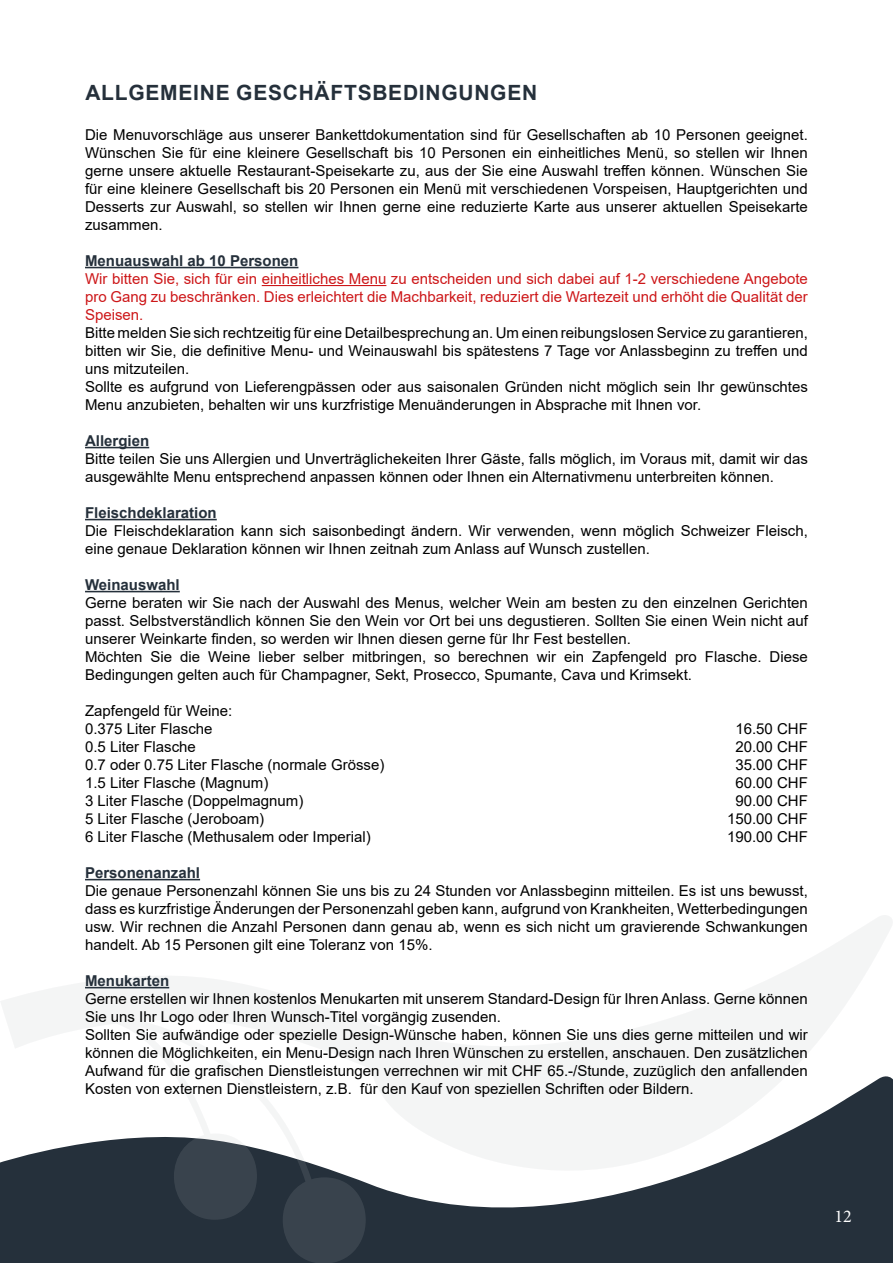
<style>
.page{position:relative;width:893px;height:1263px;background:#fff}
.page>*{position:absolute;margin:0;border:0;box-sizing:border-box;transform-origin:0 0}
.t1{font:700 21px "Arial";letter-spacing:.035em;color:#25303b}
.t2{font:18px "Minion Pro";color:#fff}
.t3{font:15px/18px "Arial";color:#000}
.t4{font:15px/18px "Arial";color:#cd1719;text-align:justify}
.t5{font:700 15px "Arial";color:#25303b}
</style>
<div class="page">
<svg style="left:0;top:915px;width:893px;height:348px"></svg>
<div style="left:797px;top:1163px;width:84px;height:91px;background:#25303b"></div>
<hr style="left:85px;top:267px;width:213px;height:1px;background:#25303b">
<hr style="left:262px;top:285px;width:124px;height:1px;background:#cd1719">
<hr style="left:85px;top:447px;width:64px;height:1px;background:#25303b">
<hr style="left:85px;top:519px;width:132px;height:1px;background:#25303b">
<hr style="left:85px;top:591px;width:95px;height:1px;background:#25303b">
<hr style="left:85px;top:879px;width:115px;height:1px;background:#25303b">
<hr style="left:85px;top:987px;width:84px;height:1px;background:#25303b">
<h1 class="t1" style="left:85px;top:78px;width:453px">ALLGEMEINE GESCHÄFTSBEDINGUNGEN</h1>
<p class="t3" style="left:85px;top:126px;width:724px;text-align:justify">Die Menuvorschläge aus unserer Bankettdokumentation sind für Gesellschaften ab 10 Personen geeignet.<br>Wünschen Sie für eine kleinere Gesellschaft bis 10 Personen ein einheitliches Menü, so stellen wir Ihnen gerne unsere aktuelle Restaurant-Speisekarte zu, aus der Sie eine Auswahl treffen können. Wünschen Sie für eine kleinere Gesellschaft bis 20 Personen ein Menü mit verschiedenen Vorspeisen, Hauptgerichten und Desserts zur Auswahl, so stellen wir Ihnen gerne eine reduzierte Karte aus unserer aktuellen Speisekarte zusammen.</p>
<p class="t5" style="left:85px;top:250px;width:215px">Menuauswahl ab 10 Personen</p>
<p class="t4" style="left:85px;top:270px;width:724px">Wir bitten Sie, sich für ein einheitliches Menu zu entscheiden und sich dabei auf 1-2 verschiedene Angebote pro Gang zu beschränken. Dies erleichtert die Machbarkeit, reduziert die Wartezeit und erhöht die Qualität der Speisen.</p>
<p class="t3" style="left:85px;top:324px;width:724px">Bitte melden Sie sich rechtzeitig für eine Detailbesprechung an. Um einen reibungslosen Service zu garantieren, bitten wir Sie, die definitive Menu- und Weinauswahl bis spätestens 7 Tage vor Anlassbeginn zu treffen und uns mitzuteilen.<br>Sollte es aufgrund von Lieferengpässen oder aus saisonalen Gründen nicht möglich sein Ihr gewünschtes Menu anzubieten, behalten wir uns kurzfristige Menuänderungen in Absprache mit Ihnen vor.</p>
<p class="t5" style="left:85px;top:430px;width:66px">Allergien</p>
<p class="t3" style="left:85px;top:450px;width:724px">Bitte teilen Sie uns Allergien und Unverträglichekeiten Ihrer Gäste, falls möglich, im Voraus mit, damit wir das ausgewählte Menu entsprechend anpassen können oder Ihnen ein Alternativmenu unterbreiten können.</p>
<p class="t5" style="left:85px;top:502px;width:133px">Fleischdeklaration</p>
<p class="t3" style="left:85px;top:522px;width:724px">Die Fleischdeklaration kann sich saisonbedingt ändern. Wir verwenden, wenn möglich Schweizer Fleisch, eine genaue Deklaration können wir Ihnen zeitnah zum Anlass auf Wunsch zustellen.</p>
<p class="t5" style="left:85px;top:574px;width:96px">Weinauswahl</p>
<p class="t3" style="left:85px;top:594px;width:724px">Gerne beraten wir Sie nach der Auswahl des Menus, welcher Wein am besten zu den einzelnen Gerichten passt. Selbstverständlich können Sie den Wein vor Ort bei uns degustieren. Sollten Sie einen Wein nicht auf unserer Weinkarte finden, so werden wir Ihnen diesen gerne für Ihr Fest bestellen.<br>Möchten Sie die Weine lieber selber mitbringen, so berechnen wir ein Zapfengeld pro Flasche. Diese Bedingungen gelten auch für Champagner, Sekt, Prosecco, Spumante, Cava und Krimsekt.</p>
<p class="t3" style="left:85px;top:702px;width:149px">Zapfengeld für Weine:<br>0.375 Liter Flasche</p>
<p class="t3" style="left:735px;top:720px;width:74px">16.50 CHF</p>
<p class="t3" style="left:85px;top:738px;width:112px">0.5 Liter Flasche</p>
<p class="t3" style="left:735px;top:738px;width:74px">20.00 CHF</p>
<p class="t3" style="left:85px;top:756px;width:301px">0.7 oder 0.75 Liter Flasche (normale Grösse)</p>
<p class="t3" style="left:735px;top:756px;width:74px">35.00 CHF</p>
<p class="t3" style="left:85px;top:774px;width:185px">1.5 Liter Flasche (Magnum)</p>
<p class="t3" style="left:735px;top:774px;width:74px">60.00 CHF</p>
<p class="t3" style="left:85px;top:792px;width:220px">3 Liter Flasche (Doppelmagnum)</p>
<p class="t3" style="left:735px;top:792px;width:74px">90.00 CHF</p>
<p class="t3" style="left:85px;top:810px;width:181px">5 Liter Flasche (Jeroboam)</p>
<p class="t3" style="left:727px;top:810px;width:82px">150.00 CHF</p>
<p class="t3" style="left:85px;top:828px;width:287px">6 Liter Flasche (Methusalem oder Imperial)</p>
<p class="t3" style="left:727px;top:828px;width:82px">190.00 CHF</p>
<p class="t5" style="left:85px;top:862px;width:117px">Personenanzahl</p>
<p class="t3" style="left:85px;top:882px;width:724px;text-align:justify">Die genaue Personenzahl können Sie uns bis zu 24 Stunden vor Anlassbeginn mitteilen. Es ist uns bewusst, dass es kurzfristige Änderungen der Personenzahl geben kann, aufgrund von Krankheiten, Wetterbedingungen usw. Wir rechnen die Anzahl Personen dann genau ab, wenn es sich nicht um gravierende Schwankungen handelt. Ab 15 Personen gilt eine Toleranz von 15%.</p>
<p class="t5" style="left:85px;top:970px;width:86px">Menukarten</p>
<p class="t3" style="left:85px;top:990px;width:724px">Gerne erstellen wir Ihnen kostenlos Menukarten mit unserem Standard-Design für Ihren Anlass. Gerne können Sie uns Ihr Logo oder Ihren Wunsch-Titel vorgängig zusenden.<br>Sollten Sie aufwändige oder spezielle Design-Wünsche haben, können Sie uns dies gerne mitteilen und wir können die Möglichkeiten, ein Menu-Design nach Ihren Wünschen zu erstellen, anschauen. Den zusätzlichen Aufwand für die grafischen Dienstleistungen verrechnen wir mit CHF 65.-/Stunde, zuzüglich den anfallenden Kosten von externen Dienstleistern, z.B. für den Kauf von speziellen Schriften oder Bildern.</p>
<p class="t2" style="left:835px;top:1204px;width:19px">12</p>
</div>
